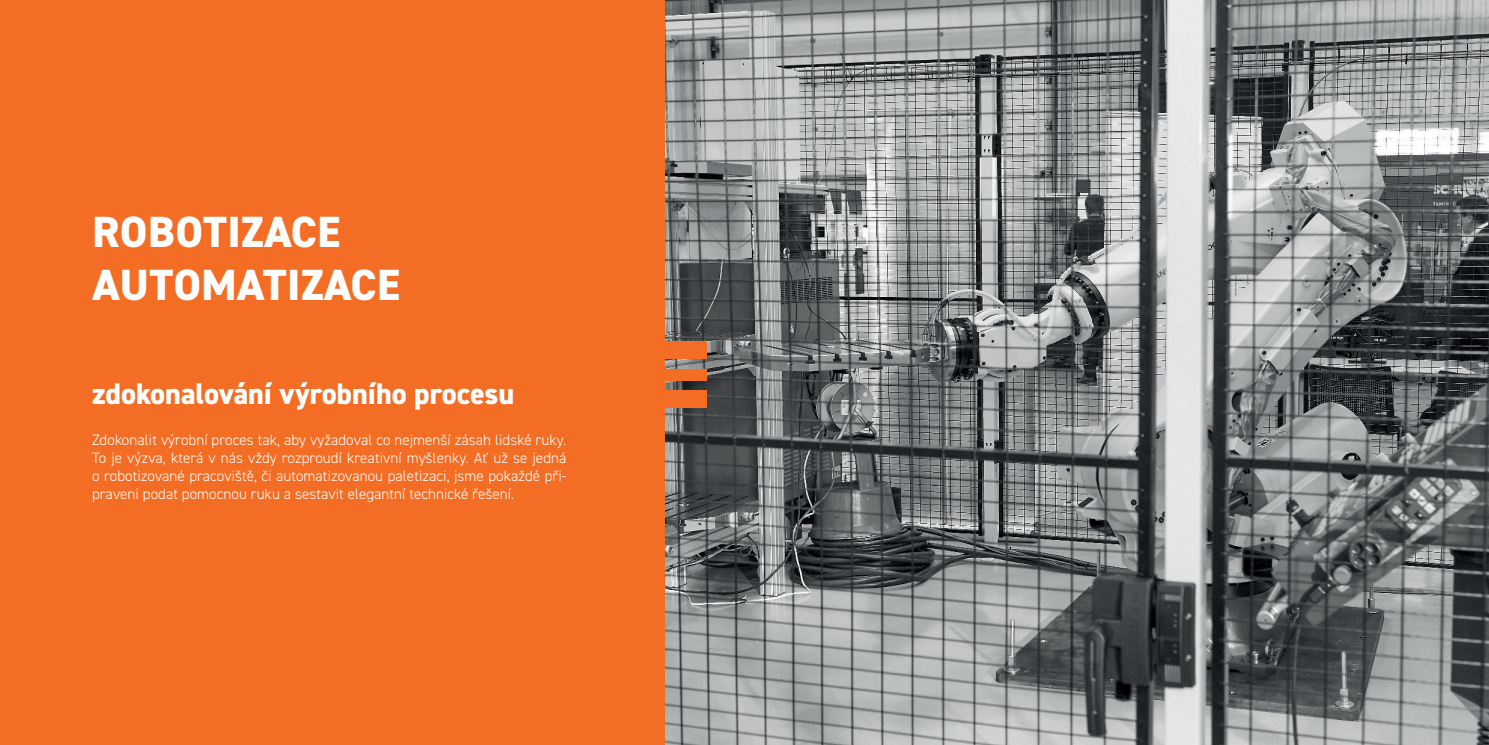
<style>
.page{position:relative;width:1489px;height:745px;background:#fff}
.page>*{position:absolute;margin:0;border:0;box-sizing:border-box;transform-origin:0 0}
.t1{font:800 43.75px/52.5px "DIN2014";letter-spacing:.01em;color:#fff}
.t2{font:800 30px "DIN2014";color:#fff}
.t3{font:300 15px/18px "DIN2014";letter-spacing:.005em;color:#fff;text-align:justify}
</style>
<div class="page">
<img style="left:664px;top:0;width:824px;height:744px">
<div style="left:0;top:0;width:664px;height:744px;background:#f36e24"></div>
<div style="left:620px;top:368px;width:87px;height:12px;background:#f36e24"></div>
<div style="left:620px;top:341px;width:87px;height:17px;background:#f36e24"></div>
<div style="left:620px;top:390px;width:87px;height:17px;background:#f36e24"></div>
<h1 class="t1" style="left:92px;top:205px;width:309px">ROBOTIZACE<br>AUTOMATIZACE</h1>
<h2 class="t2" style="left:92px;top:373px;width:423px">zdokonalování výrobního procesu</h2>
<p class="t3" style="left:92px;top:430px;width:476px">Zdokonalit výrobní proces tak, aby vyžadoval co nejmenší zásah lidské ruky.<br>To je výzva, která v nás vždy rozproudí kreativní myšlenky. Ať už se jedná o robotizované pracoviště, či automatizovanou paletizaci, jsme pokaždé při&shy;praveni podat pomocnou ruku a sestavit elegantní technické řešení.</p>
</div>
